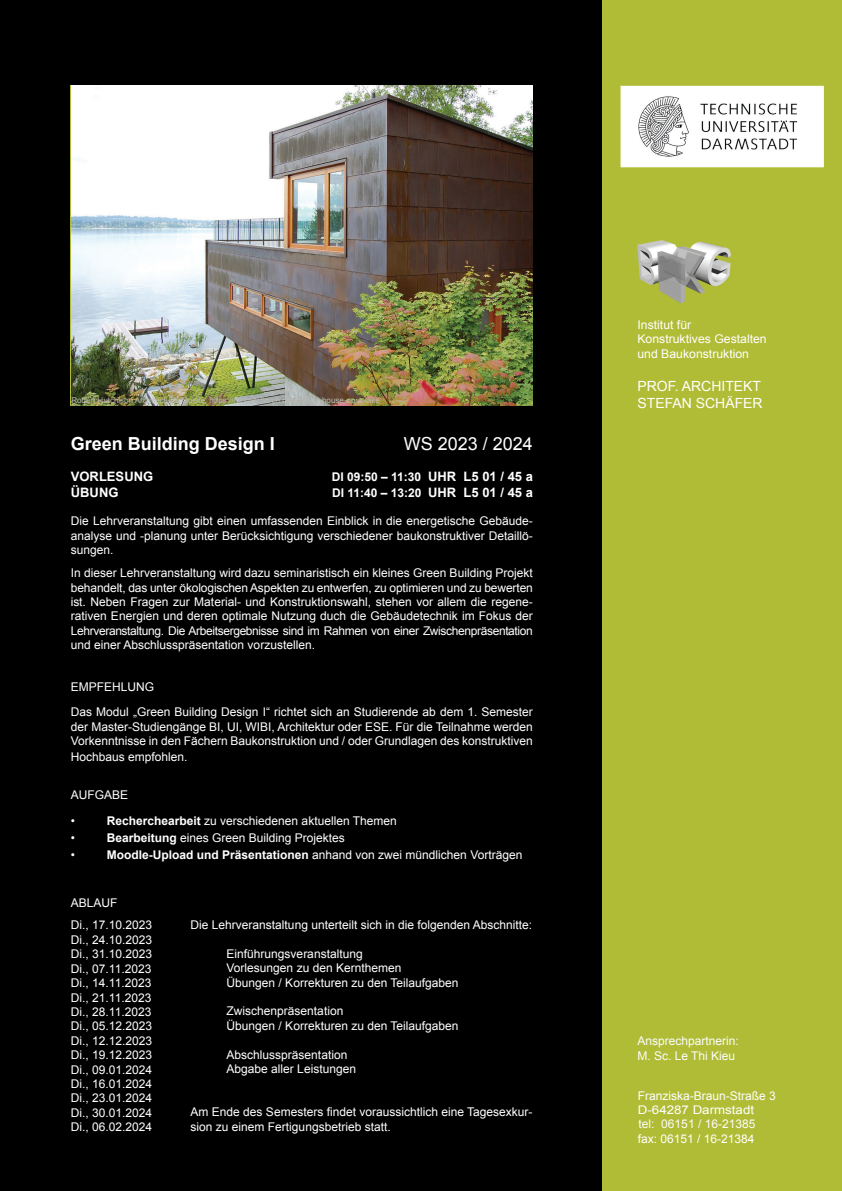
<style>
.page{position:relative;width:842px;height:1191px;background:#fff}
.page>*{position:absolute;margin:0;border:0;box-sizing:border-box;transform-origin:0 0}
.t1{font:700 18px "Arial";color:#fff}
.t2{font:18px "Arial";color:#fff}
.t3{font:14px/16.8px "Arial";color:#fff}
.t4{font:700 13px "Arial";color:#fff}
.t5{font:12px/14.4px "Arial";color:#fff}
.t6{font:12px/14.4px "Arial";color:#fcfcfc}
.t7{font:700 12px "Arial";color:#fff}
.t8{font:12px "Arial";color:#fff;scale:1.11 1}
.t9{font:8px "Arial";color:#bbbcb2}
.s1{font-size:13px}
.s2{font-weight:700}
</style>
<div class="page">
<img style="left:601px;top:0;width:241px;height:1191px">
<div style="left:0;top:0;width:601px;height:1191px;background:#000"></div>
<div style="left:636px;top:1031px;width:128px;height:30px;background:#b0bc36"></div>
<div style="left:636px;top:1117px;width:128px;height:14px;background:#b0bc36"></div>
<img style="left:71px;top:85px;width:462px;height:321px">
<p class="t9" style="left:71px;top:395px;width:310px">Robert Hutchison Architecture, Quelle: https://robhutcharch.com/guest-house-on-a-lake</p>
<h1 class="t1" style="left:71px;top:431px;width:206px">Green Building Design I</h1>
<h1 class="t2" style="left:404px;top:432px;width:131px">WS 2023 / 2024</h1>
<p class="t4" style="left:71px;top:468px;width:84px">VORLESUNG</p>
<p class="t7" style="left:332px;top:469px;width:203px">DI 09:50 – 11:30 <span class="s1">UHR L5 01 / 45 a</span></p>
<p class="t4" style="left:71px;top:483px;width:49px">ÜBUNG</p>
<p class="t7" style="left:332px;top:484px;width:202px">DI 11:40 – 13:20 <span class="s1">UHR L5 01 / 45 a</span></p>
<p class="t5" style="left:71px;top:514px;width:464px;text-align:justify">Die Lehrveranstaltung gibt einen umfassenden Einblick in die energetische Gebäude&shy;analyse und -planung unter Berücksichtigung verschiedener baukonstruktiver Detaillö&shy;sungen.</p>
<p class="t5" style="left:71px;top:566px;width:464px;text-align:justify">In dieser Lehrveranstaltung wird dazu seminaristisch ein kleines Green Building Projekt behandelt, das unter ökologischen Aspekten zu entwerfen, zu optimieren und zu bewerten ist. Neben Fragen zur Material- und Konstruktionswahl, stehen vor allem die regene&shy;rativen Energien und deren optimale Nutzung duch die Gebäudetechnik im Fokus der Lehrveranstaltung. Die Arbeitsergebnisse sind im Rahmen von einer Zwischenpräsentation und einer Abschlusspräsentation vorzustellen.</p>
<p class="t5" style="left:71px;top:673px;width:464px;line-height:25.7px">EMPFEHLUNG<br>Das Modul „Green Building Design I“ richtet sich an Studierende ab dem 1. Semester</p>
<p class="t5" style="left:71px;top:719px;width:464px">der Master-Studiengänge BI, UI, WIBI, Architektur oder ESE. Für die Teilnahme werden<br>Vorkenntnisse in den Fächern Baukonstruktion und / oder Grundlagen des konstruktiven</p>
<p class="t5" style="left:71px;top:749px;width:118px">Hochbaus empfohlen.</p>
<p class="t5" style="left:71px;top:782px;width:59px;line-height:25.7px">AUFGABE •</p>
<p class="t5" style="left:107px;top:813px;width:291px"><span class="s2">Recherchearbeit</span> zu verschiedenen aktuellen Themen</p>
<p class="t5" style="left:71px;top:831px;width:6px">•</p>
<p class="t5" style="left:107px;top:831px;width:240px"><span class="s2">Bearbeitung</span> eines Green Building Projektes</p>
<p class="t5" style="left:71px;top:848px;width:6px">•</p>
<p class="t5" style="left:107px;top:848px;width:417px"><span class="s2">Moodle-Upload und Präsentationen</span> anhand von zwei mündlichen Vorträgen</p>
<p class="t5" style="left:71px;top:891px;width:83px;line-height:22.9px">ABLAUF<br>Di., 17.10.2023</p>
<p class="t5" style="left:71px;top:932px;width:83px;text-align:justify">Di., 24.10.2023<br>Di., 31.10.2023<br>Di., 07.11.2023<br>Di., 14.11.2023<br>Di., 21.11.2023<br>Di., 28.11.2023<br>Di., 05.12.2023<br>Di., 12.12.2023<br>Di., 19.12.2023<br>Di., 09.01.2024<br>Di., 16.01.2024<br>Di., 23.01.2024<br>Di., 30.01.2024<br>Di., 06.02.2024</p>
<p class="t5" style="left:191px;top:917px;width:343px">Die Lehrveranstaltung unterteilt sich in die folgenden Abschnitte:</p>
<p class="t5" style="left:227px;top:946px;width:233px">Einführungsveranstaltung<br>Vorlesungen zu den Kernthemen<br>Übungen / Korrekturen zu den Teilaufgaben</p>
<p class="t5" style="left:227px;top:1004px;width:233px">Zwischenpräsentation<br>Übungen / Korrekturen zu den Teilaufgaben</p>
<p class="t5" style="left:227px;top:1047px;width:131px">Abschlusspräsentation<br>Abgabe aller Leistungen</p>
<p class="t5" style="left:191px;top:1104px;width:343px">Am Ende des Semesters findet voraussichtlich eine Tagesexkur&shy;sion zu einem Fertigungsbetrieb statt.</p>
<p class="t5" style="left:637px;top:317px;width:131px">Institut für<br>Konstruktives Gestalten und Baukonstruktion</p>
<p class="t3" style="left:637px;top:378px;width:127px">PROF. ARCHITEKT<br>STEFAN SCHÄFER</p>
<p class="t5" style="left:638px;top:1030px;width:126px">Ansprechpartner:<br>Dipl.-Ing. Stefan Winter</p>
<p class="t5" style="left:638px;top:1088px;width:140px">Franziska-Braun-Straße 3</p>
<p class="t8" style="left:638px;top:1102px;width:106px">D-64287 Darmstadt</p>
<p class="t5" style="left:748px;top:1117px;width:8px">0</p>
<p class="t5" style="left:638px;top:1131px;width:118px">fax: 06151 / 16-21384</p>
<p class="t6" style="left:637px;top:1034px;width:103px">Ansprechpartnerin:<br>M. Sc. Le Thi Kieu</p>
<p class="t6" style="left:639px;top:1116px;width:118px">tel: 06151 / 16-21385</p>
</div>
